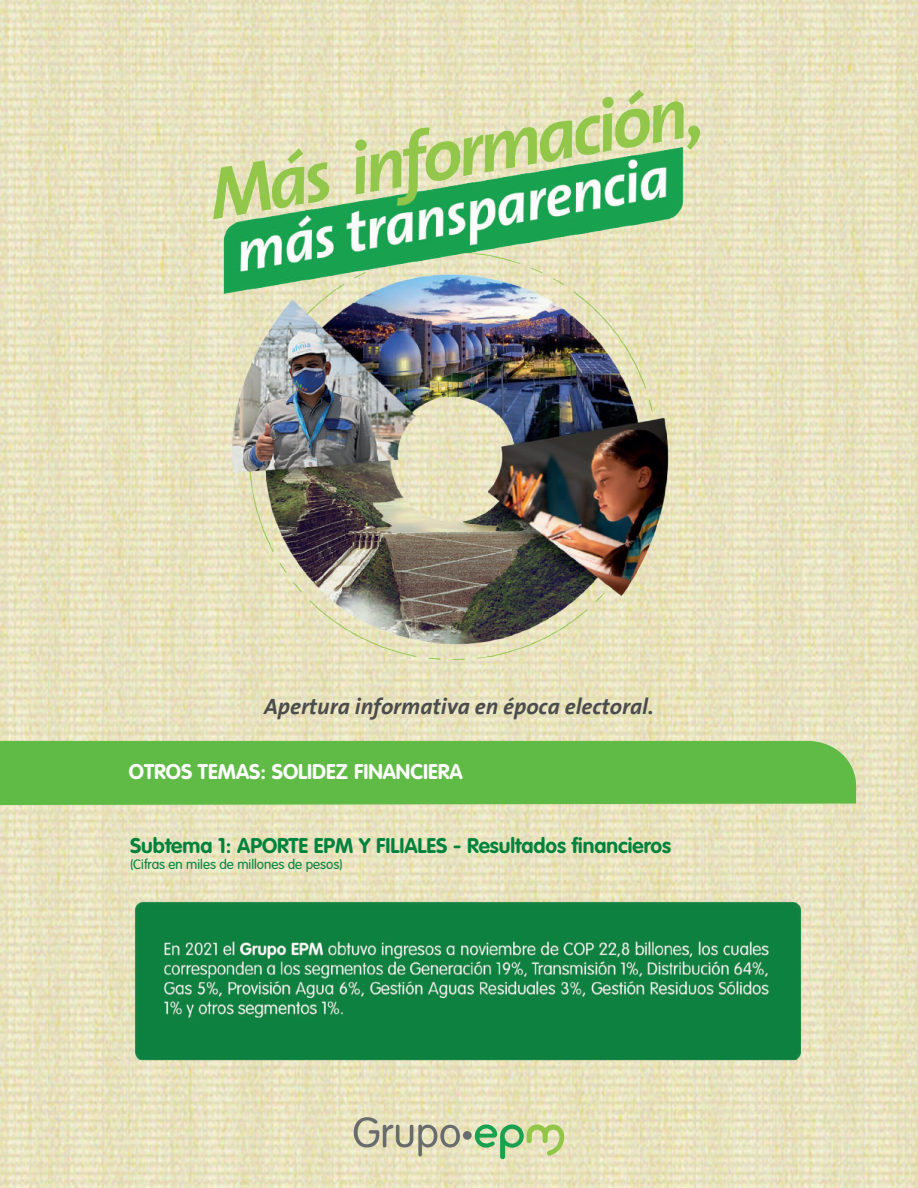
<style>
.page{position:relative;width:918px;height:1188px;background:#fff}
.page>*{position:absolute;margin:0;border:0;box-sizing:border-box;transform-origin:0 0}
.t1{font:italic 700 22.5px "The Sans B7";color:#4b4c4d}
.t2{font:700 21px "VAG Rounded Std";color:#00833d}
.t3{font:700 21px "VAG Rounded Std";color:#fff}
.t4{font:300 13.5px "VAG Rounded Std";color:#00833d}
</style>
<div class="page">
<img style="left:0;top:0;width:918px;height:1188px">
<img style="left:200px;top:74px;width:518px;height:600px">
<div style="left:0;top:741px;width:856px;height:64px;background:#60bb46"></div>
<img style="left:130px;top:898px;width:676px;height:169px">
<svg style="left:354px;top:1117px;width:106px;height:39px;background:#c8c5a9"></svg>
<svg style="left:475px;top:1124px;width:89px;height:35px;background:#b2d197"></svg>
<div style="left:463px;top:1131px;width:9px;height:9px;background:#686c6d;border-radius:50%"></div>
<p class="t1" style="left:264px;top:694px;width:391px">Apertura informativa en época electoral.</p>
<p class="t3" style="left:129px;top:759px;width:335px">OTROS TEMAS: SOLIDEZ FINANCIERA</p>
<p class="t2" style="left:130px;top:833px;width:543px">Subtema 1: APORTE EPM Y FILIALES - Resultados financieros</p>
<p class="t4" style="left:130px;top:856px;width:214px">(Cifras en miles de millones de pesos)</p>
</div>
